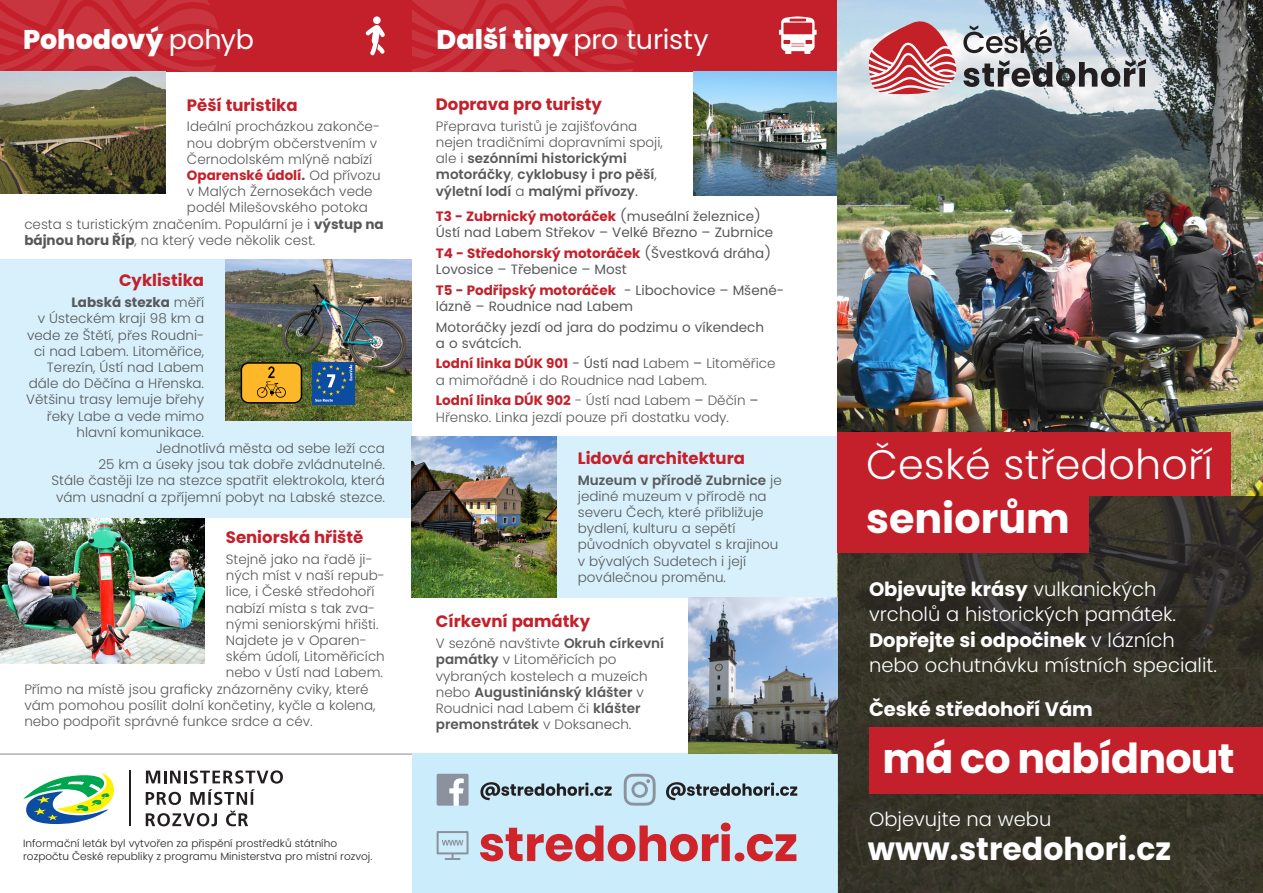
<style>
.page{position:relative;width:1263px;height:893px;background:#fff}
.page>*{position:absolute;margin:0;border:0;box-sizing:border-box;transform-origin:0 0}
.t1{font:300 41.25px/54.4px "Poppins";letter-spacing:.005em;color:#fff}
.t2{font:700 41.25px "Poppins";letter-spacing:-.02em;color:#fff}
.t3{font:700 31.5px "Poppins";color:#fff}
.t4{font:27px "Poppins";letter-spacing:-.01em;color:#fff}
.t5{font:800 27px "Poppins";color:#fff}
.t6{font:300 19.5px/25.5px "Poppins";color:#fff}
.t7{font:700 19.5px "Poppins";color:#fff}
.Paragraph_Style_1{font:700 16.5px "Poppins";color:#c4202b}
.Paragraph_Style_1-2{font:300 13.5px/16.2px "Poppins";color:#57585a}
.Paragraph_Style_1-3{font:13.5px/16.2px "Poppins";color:#57585a}
.t8{font:600 13.5px/16.2px "Poppins";color:#57585a}
.Paragraph_Style_1-4{font:700 13.5px "Poppins";color:#c4202b}
.t9{font:700 13.5px "Poppins";color:#57585a}
.t10{font:300 10.5px/13.5px "Poppins";color:#231f20}
.s1{font-weight:400}
.s2{color:#57585a}
.s3{font-weight:300;color:#57585a}
.s4{font-weight:700}
.s5{font-weight:300}
.s6{font-weight:800}
.s7{font-weight:700;color:#c4202b}
.s8{font-weight:600}
</style>
<div class="page">
<div style="left:0;top:259px;width:412px;height:259px;background:#d7f0fb"></div>
<div style="left:412px;top:437px;width:426px;height:161px;background:#d7f0fb"></div>
<div style="left:412px;top:0;width:430px;height:71px;background:#c4202b"></div>
<svg style="left:396px;top:0;width:242px;height:72px"></svg>
<div style="left:0;top:0;width:412px;height:71px;background:#c4202b"></div>
<svg style="left:0;top:0;width:221px;height:72px"></svg>
<div style="left:373px;top:16px;width:8px;height:8px;background:#fff;border-radius:50%"></div>
<svg style="left:365px;top:25px;width:20px;height:31px"></svg>
<svg style="left:779px;top:16px;width:38px;height:38px"></svg>
<img style="left:225px;top:259px;width:187px;height:162px">
<img style="left:0;top:71px;width:166px;height:123px">
<img style="left:0;top:518px;width:205px;height:145px">
<div style="left:313px;top:362px;width:42px;height:42px;background:#0d4da1"></div>
<svg style="left:315px;top:365px;width:37px;height:37px"></svg>
<svg style="left:241px;top:362px;width:61px;height:42px;background:#cf9822"></svg>
<hr style="left:0;top:753px;width:412px;height:2px;background:#231f20">
<img style="left:693px;top:71px;width:145px;height:124px">
<img style="left:412px;top:437px;width:145px;height:161px">
<img style="left:838px;top:0;width:425px;height:496px">
<svg style="left:963px;top:25px;width:89px;height:28px"></svg>
<svg style="left:963px;top:59px;width:183px;height:28px;background:#87898b"></svg>
<svg style="left:869px;top:17px;width:87px;height:78px"></svg>
<svg style="left:838px;top:496px;width:425px;height:397px;background:#353328"></svg>
<div style="left:838px;top:488px;width:251px;height:65px;background:#c4202b"></div>
<div style="left:838px;top:433px;width:393px;height:63px;background:#c4202b"></div>
<div style="left:869px;top:727px;width:394px;height:67px;background:#c4202b"></div>
<div style="left:412px;top:753px;width:426px;height:140px;background:#c6eafa"></div>
<svg style="left:480px;top:823px;width:316px;height:38px"></svg>
<svg style="left:480px;top:782px;width:132px;height:18px"></svg>
<svg style="left:666px;top:782px;width:131px;height:18px"></svg>
<svg style="left:624px;top:774px;width:32px;height:32px"></svg>
<svg style="left:437px;top:774px;width:31px;height:32px"></svg>
<svg style="left:437px;top:831px;width:31px;height:29px"></svg>
<hr style="left:129px;top:771px;width:1px;height:55px;background:#231f20">
<svg style="left:146px;top:770px;width:137px;height:35px"></svg>
<svg style="left:146px;top:813px;width:71px;height:13px"></svg>
<svg style="left:226px;top:811px;width:22px;height:15px"></svg>
<svg style="left:23px;top:773px;width:91px;height:52px"></svg>
<img style="left:689px;top:598px;width:149px;height:155px">
<p class="t5" style="left:23px;top:24px;width:232px">Pohodový <span class="s1">pohyb</span></p>
<p class="Paragraph_Style_1" style="left:187px;top:95px;width:112px">Pěší turistika</p>
<p class="Paragraph_Style_1-2" style="left:187px;top:119px;width:195px">Ideální procházkou zakonče-</p>
<p class="Paragraph_Style_1-2" style="left:187px;top:135px;width:192px">nou dobrým občerstvením v</p>
<p class="Paragraph_Style_1-2" style="left:187px;top:151px;width:187px">Černodolském mlýně nabízí</p>
<p class="Paragraph_Style_1-4" style="left:187px;top:167px;width:195px">Oparenské údolí<span class="s2">.</span> <span class="s3">Od přívozu</span></p>
<p class="Paragraph_Style_1-2" style="left:187px;top:183px;width:187px">v Malých Žernosekách vede</p>
<p class="Paragraph_Style_1-2" style="left:187px;top:200px;width:183px">podél Milešovského potoka</p>
<p class="Paragraph_Style_1-2" style="left:24px;top:216px;width:361px">cesta s turistickým značením. Populární je i <span class="s4">výstup na</span></p>
<p class="Paragraph_Style_1-2" style="left:24px;top:232px;width:292px"><span class="s4">bájnou horu Říp</span>, na který vede několik cest.</p>
<p class="Paragraph_Style_1" style="left:119px;top:271px;width:87px">Cyklistika</p>
<p class="t9" style="left:71px;top:295px;width:134px">Labská stezka <span class="s5">měří</span></p>
<p class="Paragraph_Style_1-2" style="left:38px;top:311px;width:168px">v Ústeckém kraji 98 km a</p>
<p class="Paragraph_Style_1-2" style="left:27px;top:327px;width:178px">vede ze Štětí, přes Roudni-</p>
<p class="Paragraph_Style_1-2" style="left:34px;top:343px;width:172px">ci nad Labem. Litoměřice,</p>
<p class="Paragraph_Style_1-2" style="left:47px;top:359px;width:159px">Terezín, Ústí nad Labem</p>
<p class="Paragraph_Style_1-2" style="left:29px;top:375px;width:177px">dále do Děčína a Hřenska.</p>
<p class="Paragraph_Style_1-2" style="left:26px;top:392px;width:179px">Většinu trasy lemuje břehy</p>
<p class="Paragraph_Style_1-2" style="left:47px;top:408px;width:159px">řeky Labe a vede mimo</p>
<p class="Paragraph_Style_1-2" style="left:76px;top:424px;width:129px">hlavní komunikace.</p>
<p class="Paragraph_Style_1-2" style="left:156px;top:440px;width:230px">Jednotlivá města od sebe leží cca</p>
<p class="Paragraph_Style_1-2" style="left:99px;top:456px;width:288px">25 km a úseky jsou tak dobře zvládnutelné.</p>
<p class="Paragraph_Style_1-2" style="left:51px;top:473px;width:335px">Stále častěji lze na stezce spatřit elektrokola, která</p>
<p class="Paragraph_Style_1-2" style="left:56px;top:489px;width:330px">vám usnadní a zpříjemní pobyt na Labské stezce.</p>
<p class="Paragraph_Style_1" style="left:226px;top:528px;width:139px">Seniorská hřiště</p>
<p class="Paragraph_Style_1-2" style="left:226px;top:551px;width:148px">Stejně jako na řadě ji-</p>
<p class="Paragraph_Style_1-2" style="left:226px;top:567px;width:160px">ných míst v naší repub-</p>
<p class="Paragraph_Style_1-2" style="left:226px;top:584px;width:150px">lice, i České středohoří</p>
<p class="Paragraph_Style_1-2" style="left:226px;top:600px;width:151px">nabízí místa s tak zva-</p>
<p class="Paragraph_Style_1-2" style="left:226px;top:616px;width:154px">nými seniorskými hřišti.</p>
<p class="Paragraph_Style_1-2" style="left:226px;top:632px;width:142px">Najdete je v Oparen-</p>
<p class="Paragraph_Style_1-2" style="left:226px;top:648px;width:160px">ském údolí, Litoměřicích</p>
<p class="Paragraph_Style_1-2" style="left:226px;top:665px;width:159px">nebo v Ústí nad Labem.</p>
<p class="Paragraph_Style_1-2" style="left:24px;top:681px;width:346px">Přímo na místě jsou graficky znázorněny cviky, které</p>
<p class="Paragraph_Style_1-2" style="left:24px;top:697px;width:353px">vám pomohou posílit dolní končetiny, kyčle a kolena,</p>
<p class="Paragraph_Style_1-2" style="left:24px;top:713px;width:290px">nebo podpořit správné funkce srdce a cév.</p>
<p class="t4" style="left:436px;top:24px;width:274px"><span class="s6">Další tipy</span> pro turisty</p>
<p class="Paragraph_Style_1" style="left:436px;top:95px;width:167px">Doprava pro turisty</p>
<p class="t8" style="left:436px;top:118px;width:228px"><span class="s5">Přeprava turistů je zajišťována nejen tradičními dopravními spoji, ale i</span> sezónními historickými motoráčky<span class="s5">,</span> cyklobusy i pro pěší<span class="s5">, </span>výletní lodí <span class="s5">a</span> malými přívozy<span class="s1">.</span></p>
<p class="Paragraph_Style_1-3" style="left:436px;top:208px;width:339px"><span class="s7">T3 - Zubrnický motoráček</span> (museální železnice)<br>Ústí nad Labem Střekov – Velké Březno – Zubrnice</p>
<p class="Paragraph_Style_1-3" style="left:436px;top:245px;width:337px"><span class="s7">T4 - Středohorský motoráček</span> (Švestková dráha)<br>Lovosice – Třebenice – Most</p>
<p class="Paragraph_Style_1-3" style="left:436px;top:282px;width:350px"><span class="s7">T5 - Podřipský motoráček</span> - Libochovice – Mšené&shy;lázně – Roudnice nad Labem</p>
<p class="Paragraph_Style_1-3" style="left:436px;top:319px;width:330px">Motoráčky jezdí od jara do podzimu o víkendech a o svátcích.</p>
<p class="Paragraph_Style_1-2" style="left:436px;top:356px;width:341px"><span class="s7">Lodní linka DÚK 901</span> <span class="s1">- Ústí nad</span> Labem <span class="s1">–</span> Litoměřice a mimořádně i do Roudnice nad Labem.</p>
<p class="Paragraph_Style_1-2" style="left:436px;top:393px;width:324px"><span class="s7">Lodní linka DÚK 902</span> - Ústí nad Labem <span class="s1">–</span> Děčín <span class="s1">–<br></span>Hřensko. Linka jezdí pouze při dostatku vody.</p>
<p class="Paragraph_Style_1" style="left:578px;top:449px;width:169px">Lidová architektura</p>
<p class="Paragraph_Style_1-2" style="left:578px;top:472px;width:205px"><span class="s8">Muzeum v přírodě Zubrnice</span> je jediné muzeum v přírodě na severu Čech, které přibližuje bydlení, kulturu a sepětí původních obyvatel s krajinou v bývalých Sudetech i její poválečnou proměnu.</p>
<p class="Paragraph_Style_1" style="left:436px;top:612px;width:156px">Církevní památky</p>
<p class="Paragraph_Style_1-2" style="left:436px;top:635px;width:230px">V sezóně navštivte <span class="s8">Okruh církevní památky</span> v Litoměřicích po vybraných kostelech a muzeích nebo <span class="s8">Augustiniánský klášter</span> v<br>Roudnici nad Labem či <span class="s8">klášter premonstrátek</span> v Doksanech.</p>
<p class="t1" style="left:866px;top:437px;width:348px">České středohoří <span class="s4">seniorům</span></p>
<p class="t6" style="left:869px;top:576px;width:350px"><span class="s4">Objevujte krásy</span> vulkanických vrcholů a historických památek.<br><span class="s4">Dopřejte si odpočinek</span> v lázních nebo ochutnávku místních specialit.</p>
<p class="t7" style="left:869px;top:698px;width:225px">České středohoří Vám</p>
<p class="t2" style="left:882px;top:735px;width:353px">má co nabídnout</p>
<p class="t6" style="left:869px;top:806px;width:184px">Objevujte na webu</p>
<p class="t10" style="left:23px;top:837px;width:351px">Informační leták byl vytvořen za přispění prostředků státního rozpočtu České republiky z programu Ministerstva pro místní rozvoj.</p>
<p class="t3" style="left:868px;top:831px;width:305px">www.stredohori.cz</p>
</div>
